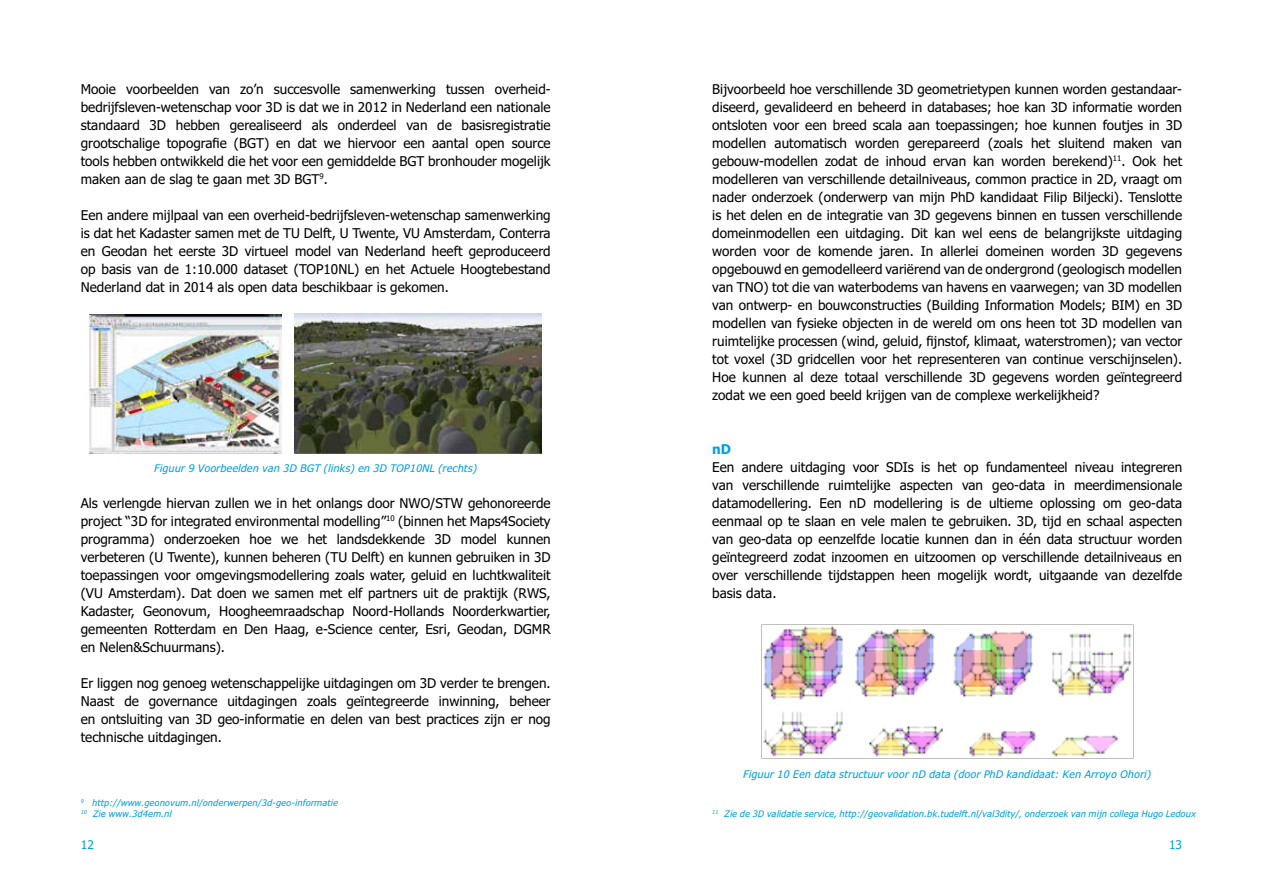
<style>
.page{position:relative;width:1263px;height:893px;background:#fff}
.page>*{position:absolute;margin:0;border:0;box-sizing:border-box;transform-origin:0 0}
.t1{font:13.5px/18px "Tu Tahoma";color:#000;text-align:justify}
.t2{font:700 13.5px "Tu Tahoma";color:#009fe3}
.t3{font:12px "Tu Tahoma";color:#009fe3}
.t4{font:italic 10.5px "Tu Tahoma";color:#009fe3}
.t5{font:italic 9px/10.8px "Tu Tahoma";color:#009fe3}
</style>
<div class="page">
<img style="left:90px;top:314px;width:192px;height:140px">
<img style="left:295px;top:313px;width:247px;height:141px">
<img style="left:761px;top:624px;width:373px;height:135px">
<p class="t1" style="left:81px;top:79px;width:471px">Mooie voorbeelden van zo’n succesvolle samenwerking tussen overheid&shy;bedrijfsleven-wetenschap voor 3D is dat we in 2012 in Nederland een nationale standaard 3D hebben gerealiseerd als onderdeel van de basisregistratie grootschalige topografie (BGT) en dat we hiervoor een aantal open source tools hebben ontwikkeld die het voor een gemiddelde BGT bronhouder mogelijk maken aan de slag te gaan met 3D BGT<sup>9</sup>.</p>
<p class="t1" style="left:81px;top:205px;width:471px">Een andere mijlpaal van een overheid-bedrijfsleven-wetenschap samenwerking is dat het Kadaster samen met de TU Delft, U Twente, VU Amsterdam, Conterra en Geodan het eerste 3D virtueel model van Nederland heeft geproduceerd op basis van de 1:10.000 dataset (TOP10NL) en het Actuele Hoogtebestand Nederland dat in 2014 als open data beschikbaar is gekomen.</p>
<p class="t4" style="left:154px;top:461px;width:324px">Figuur 9 Voorbeelden van 3D BGT (links) en 3D TOP10NL (rechts)</p>
<p class="t1" style="left:81px;top:493px;width:471px">Als verlengde hiervan zullen we in het onlangs door NWO/STW gehonoreerde project “3D for integrated environmental modelling”<sup>10</sup> (binnen het Maps4Society programma) onderzoeken hoe we het landsdekkende 3D model kunnen verbeteren (U Twente), kunnen beheren (TU Delft) en kunnen gebruiken in 3D toepassingen voor omgevingsmodellering zoals water, geluid en luchtkwaliteit (VU Amsterdam). Dat doen we samen met elf partners uit de praktijk (RWS, Kadaster, Geonovum, Hoogheemraadschap Noord-Hollands Noorderkwartier, gemeenten Rotterdam en Den Haag, e-Science center, Esri, Geodan, DGMR en Nelen&amp;Schuurmans).</p>
<p class="t1" style="left:81px;top:673px;width:471px">Er liggen nog genoeg wetenschappelijke uitdagingen om 3D verder te brengen.<br>Naast de governance uitdagingen zoals geïntegreerde inwinning, beheer en ontsluiting van 3D geo-informatie en delen van best practices zijn er nog technische uitdagingen.</p>
<p class="t5" style="left:81px;top:797px;width:259px"><sup>9</sup> http://www.geonovum.nl/onderwerpen/3d-geo-informatie<br><sup>10</sup> Zie www.3d4em.nl</p>
<p class="t1" style="left:712px;top:79px;width:471px">Bijvoorbeeld hoe verschillende 3D geometrietypen kunnen worden gestandaar&shy;diseerd, gevalideerd en beheerd in databases; hoe kan 3D informatie worden ontsloten voor een breed scala aan toepassingen; hoe kunnen foutjes in 3D modellen automatisch worden gerepareerd (zoals het sluitend maken van gebouw-modellen zodat de inhoud ervan kan worden berekend)<sup>11</sup>. Ook het modelleren van verschillende detailniveaus, common practice in 2D, vraagt om nader onderzoek (onderwerp van mijn PhD kandidaat Filip Biljecki). Tenslotte is het delen en de integratie van 3D gegevens binnen en tussen verschillende domeinmodellen een uitdaging. Dit kan wel eens de belangrijkste uitdaging worden voor de komende jaren. In allerlei domeinen worden 3D gegevens opgebouwd en gemodelleerd variërend van de ondergrond (geologisch modellen van TNO) tot die van waterbodems van havens en vaarwegen; van 3D modellen van ontwerp- en bouwconstructies (Building Information Models; BIM) en 3D modellen van fysieke objecten in de wereld om ons heen tot 3D modellen van ruimtelijke processen (wind, geluid, fijnstof, klimaat, waterstromen); van vector tot voxel (3D gridcellen voor het representeren van continue verschijnselen).<br>Hoe kunnen al deze totaal verschillende 3D gegevens worden geïntegreerd zodat we een goed beeld krijgen van de complexe werkelijkheid?</p>
<p class="t2" style="left:712px;top:440px;width:20px">nD</p>
<p class="t1" style="left:712px;top:457px;width:471px">Een andere uitdaging voor SDIs is het op fundamenteel niveau integreren van verschillende ruimtelijke aspecten van geo-data in meerdimensionale datamodellering. Een nD modellering is de ultieme oplossing om geo-data eenmaal op te slaan en vele malen te gebruiken. 3D, tijd en schaal aspecten van geo-data op eenzelfde locatie kunnen dan in één data structuur worden geïntegreerd zodat inzoomen en uitzoomen op verschillende detailniveaus en over verschillende tijdstappen heen mogelijk wordt, uitgaande van dezelfde basis data.</p>
<p class="t4" style="left:743px;top:767px;width:410px">Figuur 10 Een data structuur voor nD data (door PhD kandidaat: Ken Arroyo Ohori)</p>
<p class="t5" style="left:712px;top:808px;width:485px"><sup>11</sup> Zie de 3D validatie service, http://geovalidation.bk.tudelft.nl/val3dity/, onderzoek van mijn collega Hugo Ledoux</p>
<p class="t3" style="left:81px;top:837px;width:15px">12</p>
<p class="t3" style="left:1169px;top:837px;width:15px">13</p>
</div>
